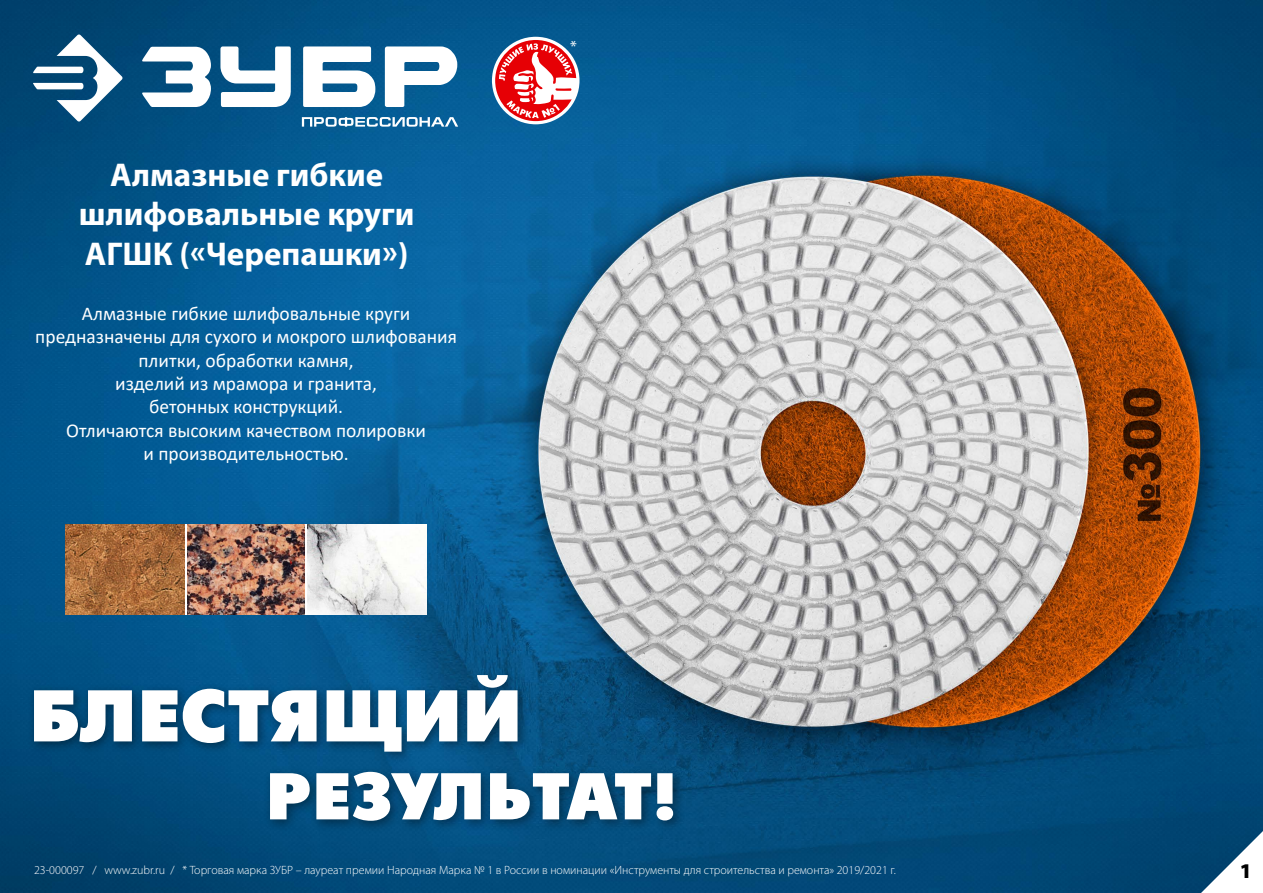
<style>
.page{position:relative;width:1263px;height:893px;background:#fff}
.page>*{position:absolute;margin:0;border:0;box-sizing:border-box;transform-origin:0 0}
.t1{font:700 33px/39.6px "Myriad Pro";color:#fff;text-align:center}
.t2{font:900 21px "Myriad Pro";color:#000}
.t3{font:19.5px/23.4px "Calibri";color:#fff;text-align:center}
.t4{font:16.2px "Myriad Pro";color:#fff}
.t5{font:300 12px "Myriad Pro";color:#fff}
</style>
<div class="page">
<img style="left:0;top:0;width:1263px;height:893px">
<svg style="left:1201px;top:831px;width:62px;height:62px"></svg>
<svg style="left:492px;top:37px;width:87px;height:87px"></svg>
<svg style="left:495px;top:40px;width:81px;height:81px"></svg>
<svg style="left:499px;top:43px;width:79px;height:75px"></svg>
<svg style="left:302px;top:117px;width:156px;height:10px"></svg>
<svg style="left:33px;top:34px;width:90px;height:88px"></svg>
<svg style="left:141px;top:46px;width:316px;height:61px"></svg>
<div style="left:28px;top:669px;width:502px;height:95px;background:#000;opacity:.4"></div>
<svg style="left:34px;top:675px;width:483px;height:77px"></svg>
<div style="left:264px;top:766px;width:421px;height:67px;background:#000;opacity:.4"></div>
<svg style="left:270px;top:772px;width:403px;height:49px"></svg>
<img style="left:66px;top:524px;width:360px;height:90px">
<hr style="left:185px;top:524px;width:2px;height:90px;background:#fff">
<hr style="left:305px;top:524px;width:2px;height:90px;background:#fff">
<h1 class="t1" style="left:79px;top:154px;width:337px">Алмазные гибкие шлифовальные круги<br>АГШК («Черепашки»)</h1>
<p class="t3" style="left:35px;top:301px;width:423px">Алмазные гибкие шлифовальные круги предназначены для сухого и мокрого шлифования плитки, обработки камня,<br>изделий из мрамора и гранита,<br>бетонных конструкций.<br>Отличаются высоким качеством полировки<br>и производительностью.</p>
<p class="t4" style="left:570px;top:37px;width:8px">*</p>
<p class="t5" style="left:34px;top:862px;width:863px">23-000097 / www.zubr.ru / * Торговая марка ЗУБР – лауреат премии Народная Марка № 1 в России в номинации «Инструменты для строительства и ремонта» 2019/2021 г.</p>
<p class="t2" style="left:1240px;top:856px;width:14px">1</p>
</div>
